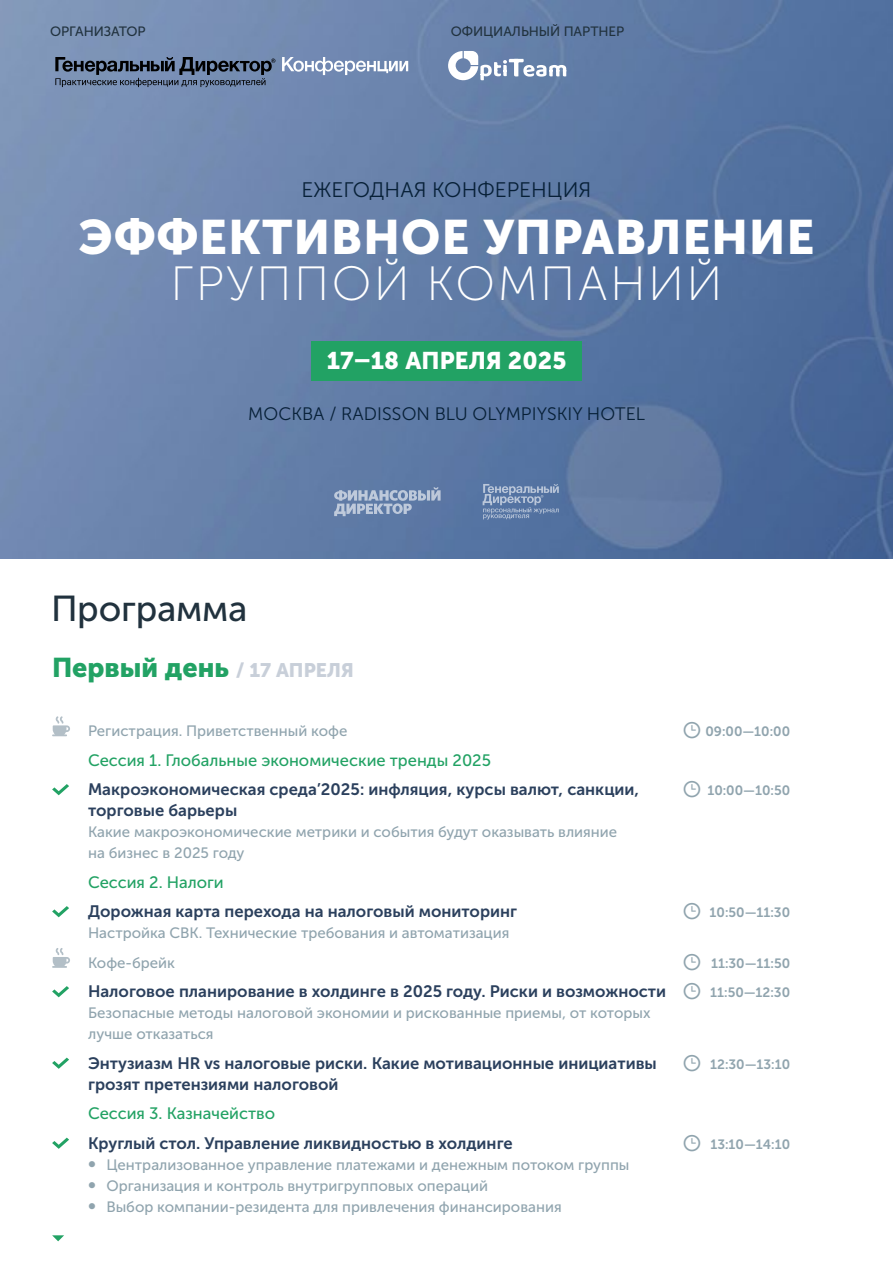
<style>
.page{position:relative;width:893px;height:1263px;background:#fff}
.page>*{position:absolute;margin:0;border:0;box-sizing:border-box;transform-origin:0 0}
.t1{font:48px "Museo Sans Cyrl 900";letter-spacing:.025em;color:#fff}
.t2{font:48px "Museo Sans Cyrl 100";letter-spacing:.05em;color:#fff}
.t3{font:36px "Museo Sans Cyrl 500";letter-spacing:-.005em;color:#21323e}
.t4{font:27px "Museo Sans Cyrl 900";color:#22a264}
.t5{font:24px "Museo Sans Cyrl 900";letter-spacing:.005em;color:#fff}
.t6{font:21px "Museo Sans Cyrl 300";letter-spacing:.005em;color:#072037}
.t7{font:18px "Museo Sans Cyrl 300";letter-spacing:.005em;color:#072037}
.t8{font:16.5px "Museo Sans Cyrl 700";color:#2b405d}
.t9{font:16.5px "Museo Sans Cyrl 500";color:#22a264}
.t10{font:15px/21px "Museo Sans Cyrl 500";color:#90a4ae}
.t11{font:13.5px "Museo Sans Cyrl 700";color:#90a4ae}
.t12{font:13.5px "Museo Sans Cyrl 500";letter-spacing:-.005em;color:#21323e}
.s1{font-size:19.5px;color:#c8cfd9}
</style>
<div class="page">
<img style="left:0;top:0;width:893px;height:558px">
<div style="left:311px;top:341px;width:271px;height:40px;background:#22a264"></div>
<svg style="left:52px;top:716px;width:18px;height:20px"></svg>
<svg style="left:52px;top:784px;width:17px;height:11px"></svg>
<svg style="left:52px;top:906px;width:17px;height:11px"></svg>
<svg style="left:52px;top:948px;width:18px;height:20px"></svg>
<svg style="left:52px;top:986px;width:17px;height:11px"></svg>
<svg style="left:52px;top:1057px;width:17px;height:12px"></svg>
<svg style="left:52px;top:1137px;width:17px;height:12px"></svg>
<svg style="left:52px;top:1235px;width:12px;height:6px"></svg>
<svg style="left:282px;top:57px;width:126px;height:18px"></svg>
<svg style="left:55px;top:57px;width:220px;height:30px;background:#566681"></svg>
<svg style="left:334px;top:487px;width:107px;height:29px;background:#8499ba"></svg>
<svg style="left:483px;top:484px;width:76px;height:35px;background:#718ab1"></svg>
<svg style="left:448px;top:51px;width:118px;height:30px"></svg>
<p class="t12" style="left:50px;top:24px;width:97px">ОРГАНИЗАТОР</p>
<p class="t12" style="left:451px;top:24px;width:175px">ОФИЦИАЛЬНЫЙ ПАРТНЕР</p>
<h3 class="t6" style="left:302px;top:179px;width:291px">ЕЖЕГОДНАЯ КОНФЕРЕНЦИЯ</h3>
<h1 class="t1" style="left:79px;top:210px;width:737px">ЭФФЕКТИВНОЕ УПРАВЛЕНИЕ</h1>
<h1 class="t2" style="left:170px;top:258px;width:554px">ГРУППОЙ КОМПАНИЙ</h1>
<h3 class="t5" style="left:327px;top:347px;width:241px">17–18 АПРЕЛЯ 2025</h3>
<p class="t7" style="left:248px;top:404px;width:398px">МОСКВА / RADISSON BLU OLYMPIYSKIY HOTEL</p>
<h2 class="t3" style="left:51px;top:589px;width:198px">Программа</h2>
<h3 class="t4" style="left:52px;top:652px;width:303px">Первый день <span class="s1">/ 17 АПРЕЛЯ</span></h3>
<p class="t10" style="left:88px;top:721px;width:261px">Регистрация. Приветственный кофе</p>
<p class="t11" style="left:705px;top:724px;width:86px">09:00—10:00</p>
<p class="t9" style="left:88px;top:751px;width:404px">Сессия 1. Глобальные экономические тренды 2025</p>
<p class="t8" style="left:88px;top:780px;width:553px">Макроэкономическая среда’2025: инфляция, курсы валют, санкции,</p>
<p class="t11" style="left:707px;top:783px;width:84px">10:00—10:50</p>
<p class="t8" style="left:88px;top:801px;width:151px">торговые барьеры</p>
<p class="t10" style="left:88px;top:822px;width:531px">Какие макроэкономические метрики и события будут оказывать влияние на бизнес в 2025 году</p>
<p class="t9" style="left:88px;top:873px;width:137px">Сессия 2. Налоги</p>
<p class="t8" style="left:88px;top:902px;width:431px">Дорожная карта перехода на налоговый мониторинг</p>
<p class="t11" style="left:710px;top:905px;width:82px">10:50—11:30</p>
<p class="t10" style="left:88px;top:918px;width:423px;line-height:29.5px">Настройка СВК. Технические требования и автоматизация<br>Кофе-брейк</p>
<p class="t11" style="left:711px;top:956px;width:81px">11:30—11:50</p>
<p class="t8" style="left:88px;top:982px;width:580px">Налоговое планирование в холдинге в 2025 году. Риски и возможности</p>
<p class="t11" style="left:710px;top:985px;width:81px">11:50—12:30</p>
<p class="t10" style="left:88px;top:1003px;width:564px">Безопасные методы налоговой экономии и рискованные приемы, от которых лучше отказаться</p>
<p class="t8" style="left:88px;top:1054px;width:570px">Энтузиазм HR vs налоговые риски. Какие мотивационные инициативы</p>
<p class="t11" style="left:710px;top:1057px;width:82px">12:30—13:10</p>
<p class="t8" style="left:88px;top:1075px;width:252px">грозят претензиями налоговой</p>
<p class="t9" style="left:88px;top:1105px;width:189px">Сессия 3. Казначейство</p>
<p class="t8" style="left:88px;top:1134px;width:426px">Круглый стол. Управление ликвидностью в холдинге</p>
<p class="t11" style="left:710px;top:1137px;width:81px">13:10—14:10</p>
<p class="t10" style="left:88px;top:1154px;width:543px">● Централизованное управление платежами и денежным потоком группы</p>
<p class="t10" style="left:88px;top:1175px;width:401px">● Организация и контроль внутригрупповых операций</p>
<p class="t10" style="left:88px;top:1196px;width:475px">● Выбор компании-резидента для привлечения финансирования</p>
</div>
